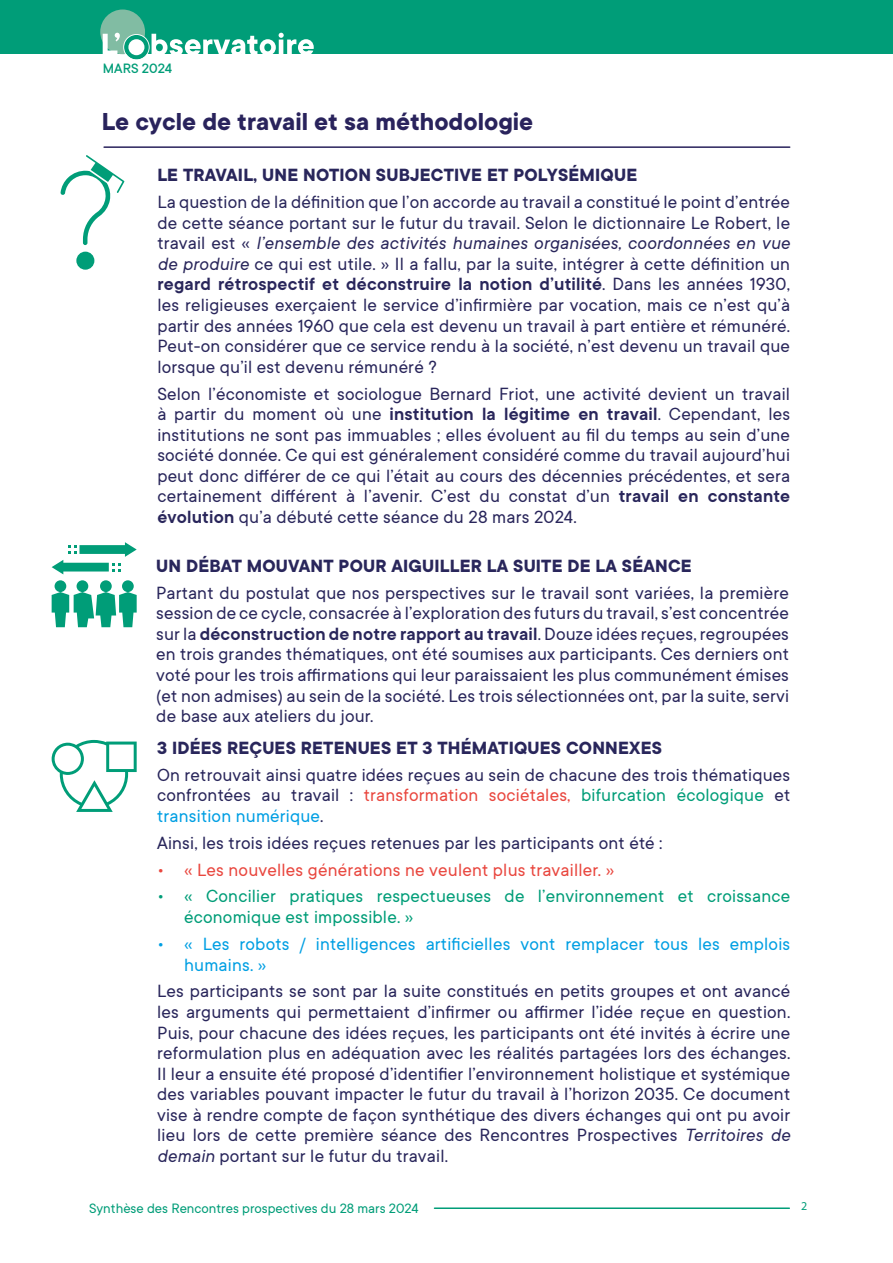
<style>
.page{position:relative;width:893px;height:1263px;background:#fff}
.page>*{position:absolute;margin:0;border:0;box-sizing:border-box;transform-origin:0 0}
.t1{font:700 27px "TT Commons";color:#29235c}
.t2{font:19.5px/20.5px "TT Commons";letter-spacing:.01em;color:#29265b;text-align:justify}
.t3{font:700 19.5px "TT Commons";letter-spacing:.01em;color:#29265b}
.t4{font:19.5px/20.5px "TT Commons";letter-spacing:.01em;color:#009d78}
.t5{font:19.5px/20.5px "TT Commons";letter-spacing:.01em;color:#009fe3}
.t6{font:19.5px "TT Commons";letter-spacing:.01em;color:#e9473f}
.t7{font:15px "TT Commons";color:#009d78}
.t8{font:500 15px "TT Commons";color:#009d78}
.t9{font:12px "Myriad Pro";color:#009d78}
.s1{font-style:italic}
.s2{font-weight:600}
.s3{color:#e9473f}
.s4{color:#009d78}
.s5{color:#009fe3}
</style>
<div class="page">
<div style="left:0;top:0;width:893px;height:54px;background:#009d78"></div>
<svg style="left:100px;top:10px;width:214px;height:50px"></svg>
<hr style="left:434px;top:1207px;width:355px;height:2px;background:#009d78">
<hr style="left:104px;top:146px;width:686px;height:2px;background:#29235c">
<svg style="left:52px;top:740px;width:85px;height:72px"></svg>
<svg style="left:52px;top:542px;width:85px;height:32px"></svg>
<div style="left:100px;top:580px;width:12px;height:12px;background:#009d78;border-radius:50%"></div>
<div style="left:55px;top:580px;width:11px;height:12px;background:#009d78;border-radius:50%"></div>
<div style="left:77px;top:580px;width:11px;height:12px;background:#009d78;border-radius:50%"></div>
<div style="left:122px;top:580px;width:12px;height:12px;background:#009d78;border-radius:50%"></div>
<svg style="left:52px;top:592px;width:85px;height:35px"></svg>
<div style="left:76px;top:252px;width:18px;height:18px;background:#009d78;border-radius:50%"></div>
<svg style="left:60px;top:155px;width:64px;height:90px"></svg>
<p class="t8" style="left:103px;top:59px;width:71px">MARS 2024</p>
<h1 class="t1" style="left:102px;top:104px;width:433px">Le cycle de travail et sa méthodologie</h1>
<p class="t3" style="left:157px;top:162px;width:481px">LE TRAVAIL, UNE NOTION SUBJECTIVE ET POLYSÉMIQUE</p>
<p class="t2" style="left:157px;top:191px;width:634px">La question de la définition que l’on accorde au travail a constitué le point d’entrée de cette séance portant sur le futur du travail. Selon le dictionnaire Le Robert, le travail est « <span class="s1">l’ensemble des activités humaines organisées, coordonnées en vue de produire</span> ce qui est utile. » Il a fallu, par la suite, intégrer à cette définition un <span class="s2">regard rétrospectif et déconstruire la notion d’utilité</span>. Dans les années 1930, les religieuses exerçaient le service d’infirmière par vocation, mais ce n’est qu’à partir des années 1960 que cela est devenu un travail à part entière et rémunéré.<br>Peut-on considérer que ce service rendu à la société, n’est devenu un travail que lorsque qu’il est devenu rémunéré ?</p>
<p class="t2" style="left:157px;top:383px;width:634px">Selon l’économiste et sociologue Bernard Friot, une activité devient un travail à partir du moment où une <span class="s2">institution la légitime en travail</span>. Cependant, les institutions ne sont pas immuables ; elles évoluent au fil du temps au sein d’une société donnée. Ce qui est généralement considéré comme du travail aujourd’hui peut donc différer de ce qui l’était au cours des décennies précédentes, et sera certainement différent à l’avenir. C’est du constat d’un <span class="s2">travail en constante évolution</span> qu’a débuté cette séance du 28 mars 2024.</p>
<p class="t3" style="left:156px;top:553px;width:537px">UN DÉBAT MOUVANT POUR AIGUILLER LA SUITE DE LA SÉANCE</p>
<p class="t2" style="left:156px;top:582px;width:634px">Partant du postulat que nos perspectives sur le travail sont variées, la première session de ce cycle, consacrée à l’exploration des futurs du travail, s’est concentrée sur la <span class="s2">déconstruction de notre rapport au travail</span>. Douze idées reçues, regroupées en trois grandes thématiques, ont été soumises aux participants. Ces derniers ont voté pour les trois affirmations qui leur paraissaient les plus communément émises (et non admises) au sein de la société. Les trois sélectionnées ont, par la suite, servi de base aux ateliers du jour.</p>
<p class="t3" style="left:157px;top:735px;width:506px">3 IDÉES REÇUES RETENUES ET 3 THÉMATIQUES CONNEXES</p>
<p class="t2" style="left:157px;top:764px;width:635px">On retrouvait ainsi quatre idées reçues au sein de chacune des trois thématiques confrontées au travail : <span class="s3">transformation sociétales,</span> <span class="s4">bifurcation écologique</span> et <span class="s5">transition numérique</span>.</p>
<p class="t2" style="left:157px;top:832px;width:507px">Ainsi, les trois idées reçues retenues par les participants ont été :</p>
<p class="t6" style="left:157px;top:857px;width:459px">• « Les nouvelles générations ne veulent plus travailler. »</p>
<p class="t4" style="left:184px;top:885px;width:608px;text-indent:-27px">• « Concilier pratiques respectueuses de l’environnement et croissance économique est impossible. »</p>
<p class="t5" style="left:184px;top:933px;width:608px;text-indent:-27px">• « Les robots / intelligences artificielles vont remplacer tous les emplois humains. »</p>
<p class="t2" style="left:157px;top:980px;width:635px">Les participants se sont par la suite constitués en petits groupes et ont avancé les arguments qui permettaient d’infirmer ou affirmer l’idée reçue en question.<br>Puis, pour chacune des idées reçues, les participants ont été invités à écrire une reformulation plus en adéquation avec les réalités partagées lors des échanges.<br>Il leur a ensuite été proposé d’identifier l’environnement holistique et systémique des variables pouvant impacter le futur du travail à l’horizon 2035. Ce document vise à rendre compte de façon synthétique des divers échanges qui ont pu avoir lieu lors de cette première séance des Rencontres Prospectives <span class="s1">Territoires de demain</span> portant sur le futur du travail.</p>
<p class="t7" style="left:89px;top:1199px;width:331px">Synthèse des Rencontres prospectives du 28 mars 2024</p>
<p class="t9" style="left:801px;top:1198px;width:8px">2</p>
</div>
